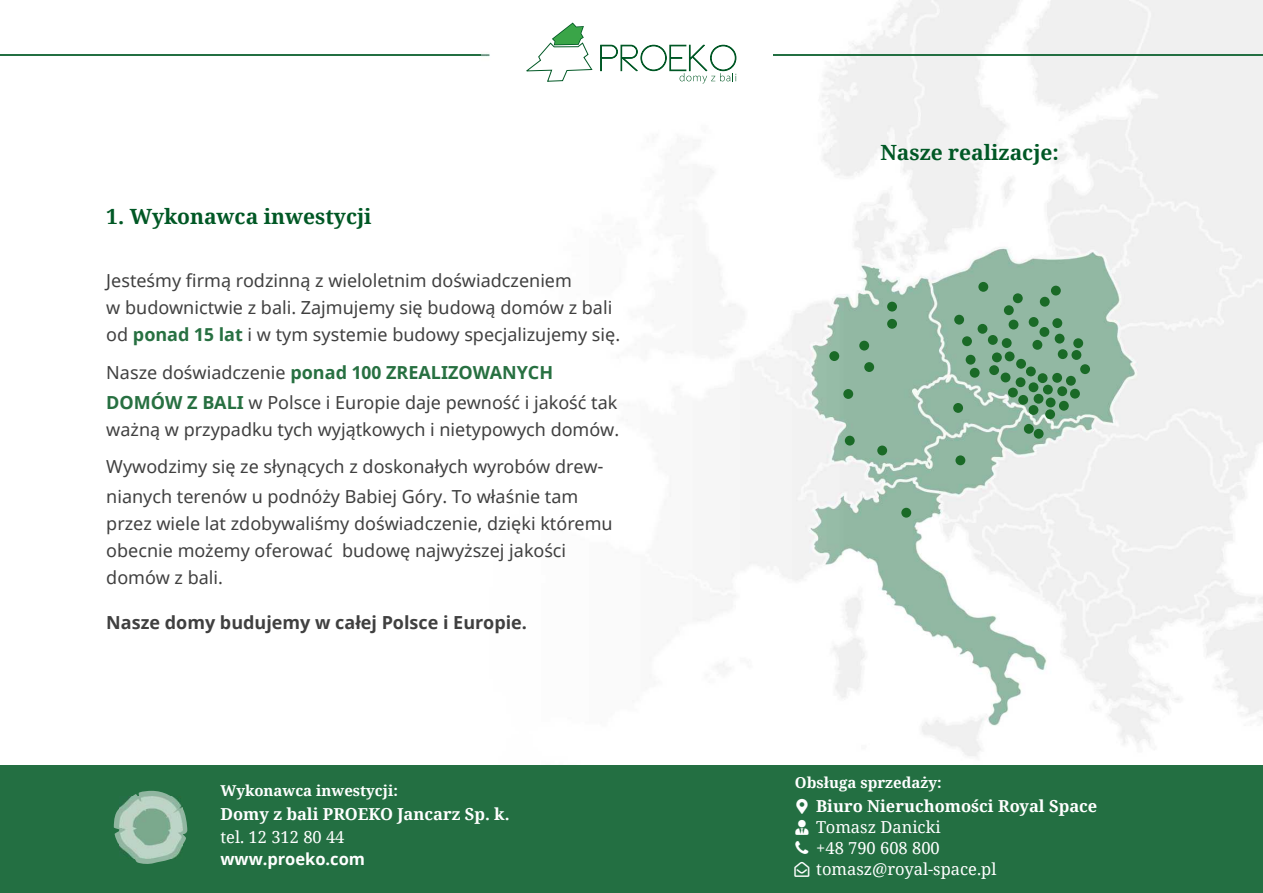
<style>
.page{position:relative;width:1263px;height:893px;background:#fff}
.page>*{position:absolute;margin:0;border:0;box-sizing:border-box;transform-origin:0 0}
.t1{font:700 21px "Noto Serif";color:#005825}
.t2{font:18px/27px "Noto Sans";color:#404040}
.t3{font:700 18px "Noto Sans";color:#404040}
.t4{font:16.5px/21px "Noto Serif";color:#fff}
.t5{font:700 16.5px "Noto Serif";color:#fff}
.t6{font:700 16.5px "Noto Sans";color:#fff}
.t7{font:700 15px "Noto Serif";color:#fff}
.s1{font-weight:700;color:#277041}
</style>
<div class="page">
<hr style="left:0;top:54px;width:490px;height:2px;background:#236f42">
<img style="left:481px;top:0;width:782px;height:756px">
<div style="left:953px;top:403px;width:10px;height:10px;background:#1a6a27;border-radius:50%"></div>
<div style="left:1024px;top:424px;width:10px;height:10px;background:#1a6a27;border-radius:50%"></div>
<div style="left:1034px;top:429px;width:9px;height:10px;background:#1a6a27;border-radius:50%"></div>
<div style="left:1045px;top:409px;width:10px;height:10px;background:#1a6a27;border-radius:50%"></div>
<div style="left:1028px;top:405px;width:10px;height:10px;background:#1a6a27;border-radius:50%"></div>
<div style="left:1018px;top:395px;width:10px;height:10px;background:#1a6a27;border-radius:50%"></div>
<div style="left:1008px;top:388px;width:10px;height:9px;background:#1a6a27;border-radius:50%"></div>
<div style="left:1016px;top:377px;width:9px;height:10px;background:#1a6a27;border-radius:50%"></div>
<div style="left:1028px;top:382px;width:10px;height:10px;background:#1a6a27;border-radius:50%"></div>
<div style="left:1033px;top:394px;width:10px;height:10px;background:#1a6a27;border-radius:50%"></div>
<div style="left:1046px;top:398px;width:9px;height:9px;background:#1a6a27;border-radius:50%"></div>
<div style="left:1059px;top:401px;width:10px;height:10px;background:#1a6a27;border-radius:50%"></div>
<div style="left:1057px;top:386px;width:10px;height:10px;background:#1a6a27;border-radius:50%"></div>
<div style="left:1070px;top:389px;width:10px;height:10px;background:#1a6a27;border-radius:50%"></div>
<div style="left:1066px;top:376px;width:10px;height:10px;background:#1a6a27;border-radius:50%"></div>
<div style="left:1052px;top:373px;width:10px;height:10px;background:#1a6a27;border-radius:50%"></div>
<div style="left:1043px;top:385px;width:10px;height:9px;background:#1a6a27;border-radius:50%"></div>
<div style="left:1038px;top:373px;width:9px;height:10px;background:#1a6a27;border-radius:50%"></div>
<div style="left:1026px;top:366px;width:10px;height:10px;background:#1a6a27;border-radius:50%"></div>
<div style="left:1016px;top:359px;width:10px;height:10px;background:#1a6a27;border-radius:50%"></div>
<div style="left:1005px;top:351px;width:9px;height:10px;background:#1a6a27;border-radius:50%"></div>
<div style="left:992px;top:352px;width:10px;height:10px;background:#1a6a27;border-radius:50%"></div>
<div style="left:989px;top:365px;width:10px;height:10px;background:#1a6a27;border-radius:50%"></div>
<div style="left:1001px;top:373px;width:9px;height:9px;background:#1a6a27;border-radius:50%"></div>
<div style="left:970px;top:368px;width:9px;height:10px;background:#1a6a27;border-radius:50%"></div>
<div style="left:966px;top:355px;width:9px;height:10px;background:#1a6a27;border-radius:50%"></div>
<div style="left:962px;top:336px;width:10px;height:10px;background:#1a6a27;border-radius:50%"></div>
<div style="left:977px;top:324px;width:10px;height:10px;background:#1a6a27;border-radius:50%"></div>
<div style="left:954px;top:315px;width:10px;height:10px;background:#1a6a27;border-radius:50%"></div>
<div style="left:978px;top:282px;width:10px;height:10px;background:#1a6a27;border-radius:50%"></div>
<div style="left:1004px;top:305px;width:10px;height:10px;background:#1a6a27;border-radius:50%"></div>
<div style="left:1013px;top:293px;width:10px;height:10px;background:#1a6a27;border-radius:50%"></div>
<div style="left:1009px;top:320px;width:9px;height:9px;background:#1a6a27;border-radius:50%"></div>
<div style="left:1002px;top:338px;width:10px;height:10px;background:#1a6a27;border-radius:50%"></div>
<div style="left:988px;top:335px;width:10px;height:10px;background:#1a6a27;border-radius:50%"></div>
<div style="left:1029px;top:317px;width:9px;height:10px;background:#1a6a27;border-radius:50%"></div>
<div style="left:1039px;top:327px;width:10px;height:10px;background:#1a6a27;border-radius:50%"></div>
<div style="left:1032px;top:340px;width:10px;height:10px;background:#1a6a27;border-radius:50%"></div>
<div style="left:1055px;top:334px;width:9px;height:10px;background:#1a6a27;border-radius:50%"></div>
<div style="left:1052px;top:318px;width:10px;height:10px;background:#1a6a27;border-radius:50%"></div>
<div style="left:1040px;top:297px;width:10px;height:10px;background:#1a6a27;border-radius:50%"></div>
<div style="left:1051px;top:286px;width:10px;height:10px;background:#1a6a27;border-radius:50%"></div>
<div style="left:1073px;top:338px;width:10px;height:10px;background:#1a6a27;border-radius:50%"></div>
<div style="left:1071px;top:350px;width:10px;height:10px;background:#1a6a27;border-radius:50%"></div>
<div style="left:1058px;top:349px;width:10px;height:10px;background:#1a6a27;border-radius:50%"></div>
<div style="left:1080px;top:364px;width:10px;height:10px;background:#1a6a27;border-radius:50%"></div>
<div style="left:955px;top:455px;width:10px;height:10px;background:#1a6a27;border-radius:50%"></div>
<div style="left:901px;top:508px;width:10px;height:10px;background:#1a6a27;border-radius:50%"></div>
<div style="left:877px;top:446px;width:10px;height:9px;background:#1a6a27;border-radius:50%"></div>
<div style="left:845px;top:436px;width:10px;height:10px;background:#1a6a27;border-radius:50%"></div>
<div style="left:843px;top:389px;width:10px;height:10px;background:#1a6a27;border-radius:50%"></div>
<div style="left:864px;top:362px;width:10px;height:10px;background:#1a6a27;border-radius:50%"></div>
<div style="left:859px;top:341px;width:10px;height:10px;background:#1a6a27;border-radius:50%"></div>
<div style="left:829px;top:351px;width:10px;height:10px;background:#1a6a27;border-radius:50%"></div>
<div style="left:887px;top:319px;width:10px;height:10px;background:#1a6a27;border-radius:50%"></div>
<div style="left:887px;top:302px;width:10px;height:10px;background:#1a6a27;border-radius:50%"></div>
<svg style="left:524px;top:23px;width:69px;height:59px"></svg>
<svg style="left:600px;top:45px;width:136px;height:39px"></svg>
<hr style="left:773px;top:54px;width:490px;height:2px;background:#236f42">
<div style="left:0;top:765px;width:1263px;height:128px;background:#236f42"></div>
<svg style="left:114px;top:791px;width:73px;height:73px"></svg>
<img style="left:120px;top:796px;width:62px;height:63px">
<hr style="left:0;top:0;width:1px;height:893px;background:#236f42">
<p class="t1" style="left:106px;top:202px;width:267px">1. Wykonawca inwestycji</p>
<p class="t2" style="left:106px;top:267px;width:515px">Jesteśmy firmą rodzinną z wieloletnim doświadczeniem<br>w budownictwie z bali. Zajmujemy się budową domów z bali od <span class="s1">ponad 15 lat</span> i w tym systemie budowy specjalizujemy się.</p>
<p class="t2" style="left:106px;top:357px;width:513px;line-height:30px">Nasze doświadczenie <span class="s1">ponad 100 ZREALIZOWANYCH<br>DOMÓW Z BALI</span> w Polsce i Europie daje pewność i jakość tak</p>
<p class="t2" style="left:106px;top:410px;width:514px;line-height:37.5px">ważną w przypadku tych wyjątkowych i nietypowych domów.<br>Wywodzimy się ze słynących z doskonałych wyrobów drew-</p>
<p class="t2" style="left:106px;top:483px;width:508px">nianych terenów u podnóży Babiej Góry. To właśnie tam przez wiele lat zdobywaliśmy doświadczenie, dzięki któremu obecnie możemy oferować budowę najwyższej jakości domów z bali.</p>
<p class="t3" style="left:106px;top:610px;width:422px">Nasze domy budujemy w całej Polsce i Europie.</p>
<p class="t7" style="left:220px;top:780px;width:179px">Wykonawca inwestycji:</p>
<p class="t5" style="left:220px;top:802px;width:291px">Domy z bali PROEKO Jancarz Sp. k.</p>
<p class="t4" style="left:220px;top:826px;width:126px">tel. 12 312 80 44</p>
<p class="t6" style="left:220px;top:847px;width:146px">www.proeko.com</p>
<p class="t1" style="left:880px;top:138px;width:180px">Nasze realizacje:</p>
<p class="t7" style="left:795px;top:772px;width:148px">Obsługa sprzedaży:</p>
<p class="t5" style="left:816px;top:794px;width:283px">Biuro Nieruchomości Royal Space</p>
<p class="t4" style="left:816px;top:816px;width:182px">Tomasz Danicki<br>+48 790 608 800 tomasz@royal-space.pl</p>
</div>
